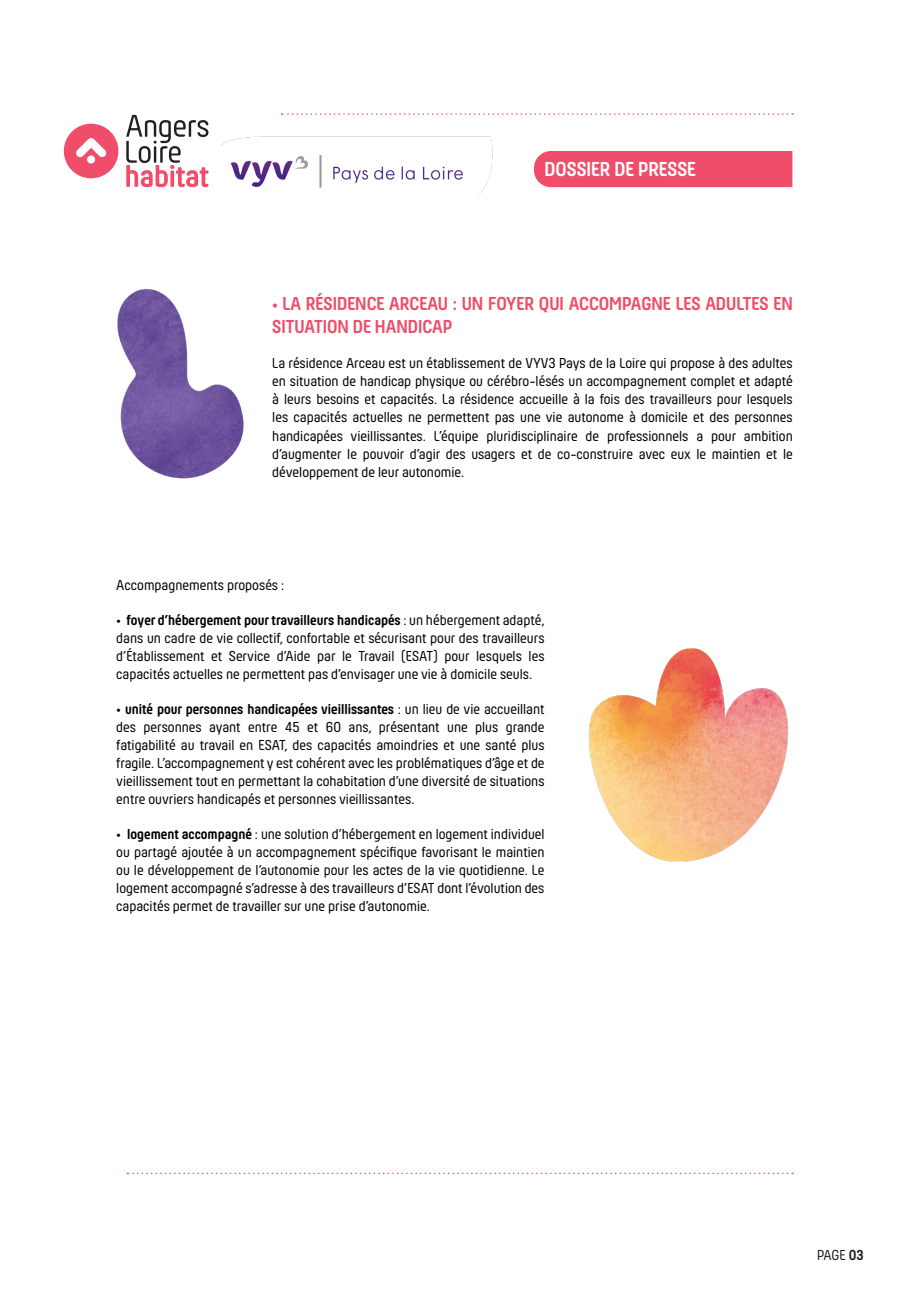
<style>
.page{position:relative;width:919px;height:1289px;background:#fff}
.page>*{position:absolute;margin:0;border:0;box-sizing:border-box;transform-origin:0 0}
.t1{font:700 21px "Hansom FY";color:#fff}
.t2{font:700 19.5px/23.4px "Hansom FY";color:#ef4d69}
.t3{font:15px/18px "Hansom FY";color:#000;text-align:justify}
.s1{font-size:17.7px}
.s2{font-weight:700}
</style>
<div class="page">
<svg style="left:126px;top:115px;width:82px;height:72px"></svg>
<div style="left:64px;top:124px;width:54px;height:54px;background:#ef4d69;border-radius:50%"></div>
<div style="left:87px;top:155px;width:8px;height:8px;background:#fff;border-radius:50%"></div>
<svg style="left:76px;top:138px;width:31px;height:19px"></svg>
<svg style="left:281px;top:113px;width:512px;height:2px"></svg>
<svg style="left:127px;top:1172px;width:666px;height:2px"></svg>
<div style="left:534px;top:151px;width:258px;height:36px;background:#ef4d69"></div>
<img style="left:221px;top:136px;width:272px;height:58px">
<img style="left:117px;top:288px;width:127px;height:191px">
<img style="left:588px;top:648px;width:201px;height:214px">
<h1 class="t1" style="left:544px;top:157px;width:153px">DOSSIER DE PRESSE</h1>
<p class="t2" style="left:272px;top:292px;width:522px"><span class="s1">•</span> LA RÉSIDENCE ARCEAU : UN FOYER QUI ACCOMPAGNE LES ADULTES EN<br>SITUATION DE HANDICAP</p>
<p class="t3" style="left:272px;top:354px;width:522px">La résidence Arceau est un établissement de VYV3 Pays de la Loire qui propose à des adultes en situation de handicap physique ou cérébro-lésés un accompagnement complet et adapté à leurs besoins et capacités. La résidence accueille à la fois des travailleurs pour lesquels les capacités actuelles ne permettent pas une vie autonome à domicile et des personnes handicapées vieillissantes. L’équipe pluridisciplinaire de professionnels a pour ambition d’augmenter le pouvoir d’agir des usagers et de co-construire avec eux le maintien et le développement de leur autonomie.</p>
<p class="t3" style="left:116px;top:575px;width:169px">Accompagnements proposés :</p>
<p class="t3" style="left:116px;top:610px;width:430px">• <span class="s2">foyer d’hébergement pour travailleurs handicapés</span> : un hébergement adapté, dans un cadre de vie collectif, confortable et sécurisant pour des travailleurs d’Établissement et Service d’Aide par le Travail (ESAT) pour lesquels les capacités actuelles ne permettent pas d’envisager une vie à domicile seuls.</p>
<p class="t3" style="left:116px;top:699px;width:430px">• <span class="s2">unité pour personnes handicapées vieillissantes</span> : un lieu de vie accueillant des personnes ayant entre 45 et 60 ans, présentant une plus grande fatigabilité au travail en ESAT, des capacités amoindries et une santé plus fragile. L’accompagnement y est cohérent avec les problématiques d’âge et de vieillissement tout en permettant la cohabitation d’une diversité de situations entre ouvriers handicapés et personnes vieillissantes.</p>
<p class="t3" style="left:116px;top:824px;width:430px">• <span class="s2">logement accompagné</span> : une solution d’hébergement en logement individuel ou partagé ajoutée à un accompagnement spécifique favorisant le maintien ou le développement de l’autonomie pour les actes de la vie quotidienne. Le logement accompagné s’adresse à des travailleurs d’ESAT dont l’évolution des capacités permet de travailler sur une prise d’autonomie.</p>
</div>
